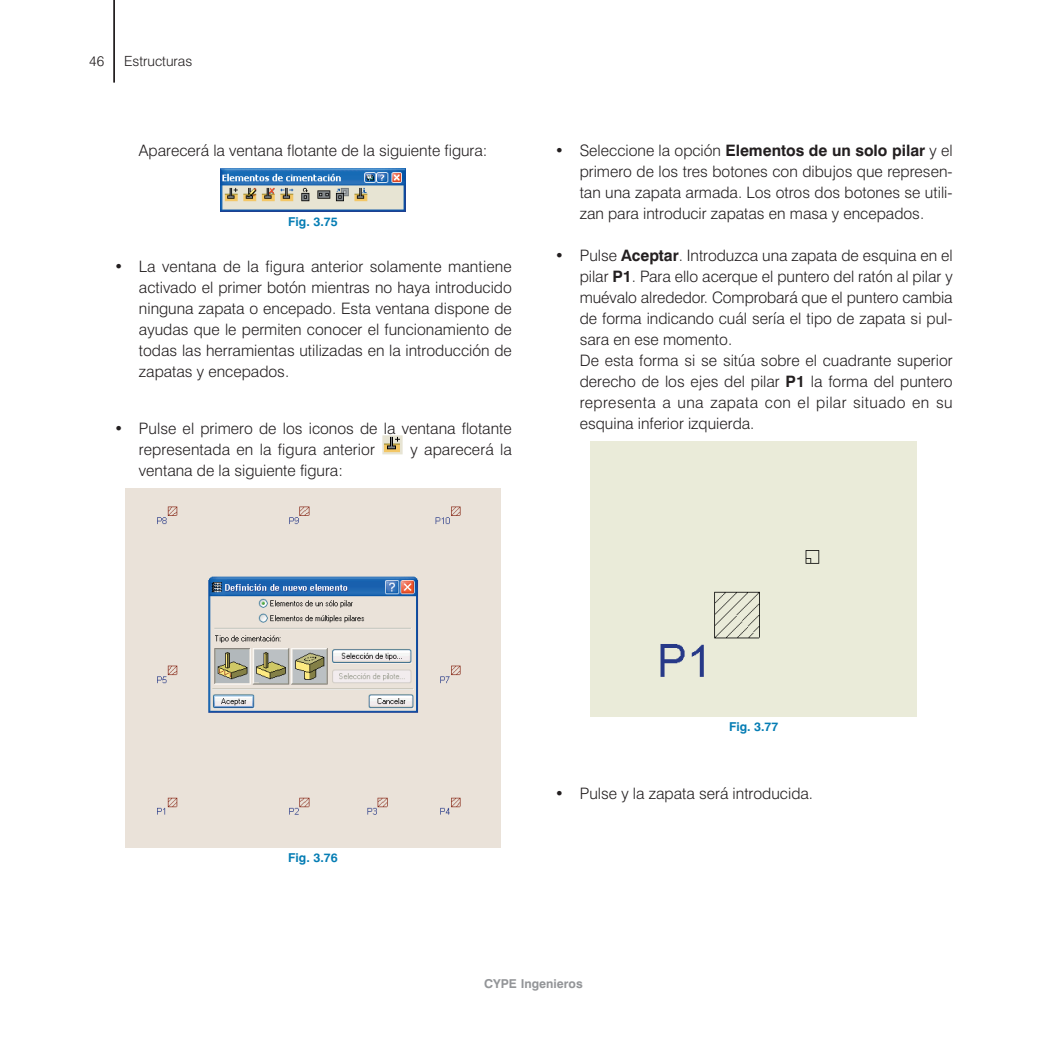
<style>
.page{position:relative;width:1042px;height:1042px;background:#fff}
.page>*{position:absolute;margin:0;border:0;box-sizing:border-box;transform-origin:0 0}
.t1{font:300 15.75px/21px "Swiss 721 BT";color:#231f20;text-align:justify}
.t2{font:300 14px "Swiss 721 BT";color:#231f20}
.t3{font:700 12.25px "Swiss 721 BT";color:#057db4}
.t4{font:700 12.25px "Swiss 721 BT";color:#939598}
.s1{font-weight:700}
</style>
<div class="page">
<hr style="left:113px;top:0;width:2px;height:83px;background:#231f20">
<img style="left:126px;top:488px;width:374px;height:359px">
<img style="left:383px;top:435px;width:19px;height:19px">
<img style="left:221px;top:169px;width:184px;height:42px">
<div style="left:591px;top:441px;width:325px;height:275px;background:#eaebd9"></div>
<p class="t2" style="left:89px;top:53px;width:16px">46</p>
<p class="t2" style="left:124px;top:53px;width:70px">Estructuras</p>
<p class="t1" style="left:139px;top:140px;width:350px">Aparecerá la ventana flotante de la siguiente figura:</p>
<p class="t3" style="left:288px;top:214px;width:51px">Fig. 3.75</p>
<p class="t1" style="left:139px;top:256px;width:374px;text-indent:-25px">• La ventana de la figura anterior solamente mantiene activado el primer botón mientras no haya introducido ninguna zapata o encepado. Esta ventana dispone de ayudas que le permiten conocer el funcionamiento de todas las herramientas utilizadas en la introducción de zapatas y encepados.</p>
<p class="t1" style="left:139px;top:418px;width:374px;text-indent:-25px">• Pulse el primero de los iconos de la ventana flotante representada en la figura anterior</p>
<p class="t1" style="left:410px;top:439px;width:103px">y aparecerá la</p>
<p class="t1" style="left:139px;top:460px;width:205px">ventana de la siguiente figura:</p>
<p class="t1" style="left:580px;top:140px;width:374px;text-indent:-25px">• Seleccione la opción <span class="s1">Elementos de un solo pilar</span> y el primero de los tres botones con dibujos que represen&shy;tan una zapata armada. Los otros dos botones se utili&shy;zan para introducir zapatas en masa y encepados.</p>
<p class="t1" style="left:580px;top:245px;width:374px;text-align:left;text-indent:-25px">• Pulse <span class="s1">Aceptar</span>. Introduzca una zapata de esquina en el pilar <span class="s1">P1</span>. Para ello acerque el puntero del ratón al pilar y muévalo alrededor. Comprobará que el puntero cambia de forma indicando cuál sería el tipo de zapata si pul&shy;sara en ese momento.<br>De esta forma si se sitúa sobre el cuadrante superior derecho de los ejes del pilar <span class="s1">P1</span> la forma del puntero representa a una zapata con el pilar situado en su esquina inferior izquierda.</p>
<p class="t3" style="left:288px;top:850px;width:51px">Fig. 3.76</p>
<p class="t3" style="left:729px;top:719px;width:51px">Fig. 3.77</p>
<p class="t1" style="left:555px;top:783px;width:260px">• Pulse y la zapata será introducida.</p>
<p class="t4" style="left:484px;top:976px;width:100px">CYPE Ingenieros</p>
</div>
